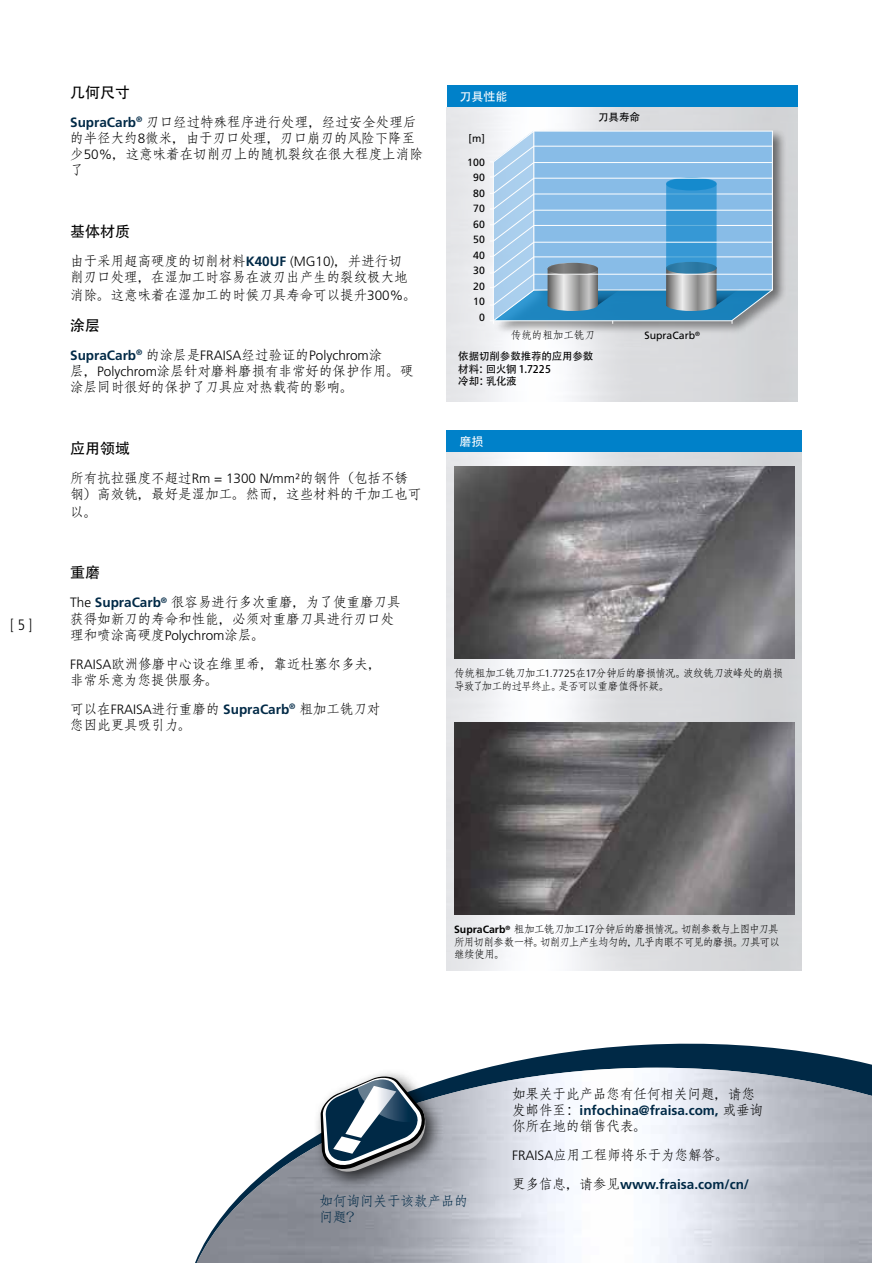
<style>
.page{position:relative;width:872px;height:1263px;background:#fff}
.page>*{position:absolute;margin:0;border:0;box-sizing:border-box;transform-origin:0 0}
.t1{font:15px "Adobe Heiti Std";color:#000}
.t2{font:300 condensed 15px "Frutiger LT Std";color:#000}
.t3{font:13.5px/16.2px "Adobe Fangsong Std";color:#000}
.t4{font:700 13.5px "Frutiger LT Std";color:#002946}
.t5{font:300 13.5px "Frutiger LT Std";color:#000}
.t6{font:13.5px/16.2px "Adobe Fangsong Std";color:#002946}
.t7{font:12px "Adobe Heiti Std";color:#fff}
.t8{font:10.5px/12.6px "Adobe Fangsong Std";letter-spacing:-.06em;color:#000}
.t9{font:10.5px/12.6px "Adobe Heiti Std";letter-spacing:-.005em;color:#000}
.t10{font:10.5px/15.5px "Frutiger LT Std";color:#000;text-align:right}
.t11{font:10.5px "Adobe Fangsong Std";color:#000}
.s1{font-family:"Frutiger LT Std";font-weight:700;color:#002946}
.s2{font-family:"Frutiger LT Std";font-weight:300}
.s3{font-weight:700;color:#002946}
.s4{font-family:"Adobe Fangsong Std";font-weight:400}
.s5{font-family:"Frutiger LT Std";font-weight:700}
.s6{font-family:"Adobe Fangsong Std";font-weight:400;color:#000}
</style>
<div class="page">
<svg style="left:486px;top:1043px;width:386px;height:25px;fill:#002946"></svg>
<img style="left:197px;top:1068px;width:675px;height:195px">
<img style="left:446px;top:452px;width:355px;height:519px">
<div style="left:313px;top:1069px;width:132px;height:122px;background:#000;opacity:.75"></div>
<svg style="left:321px;top:1075px;width:108px;height:102px"></svg>
<img style="left:454px;top:467px;width:340px;height:191px">
<img style="left:454px;top:723px;width:340px;height:191px">
<div style="left:446px;top:86px;width:351px;height:21px;background:#0081c9"></div>
<div style="left:492px;top:128px;width:295px;height:207px;background:#000;opacity:.5"></div>
<svg style="left:489px;top:115px;width:288px;height:209px"></svg>
<div style="left:446px;top:431px;width:355px;height:21px;background:#0081c9"></div>
<p class="t2" style="left:10px;top:616px;width:24px">[ 5 ]</p>
<p class="t1" style="left:70px;top:83px;width:61px">几何尺寸</p>
<p class="t3" style="left:70px;top:114px;width:354px"><span class="s1">SupraCarb</span><sup>®</sup> 刃口经过特殊程序进行处理，经过安全处理后的半径大约<span class="s2">8</span>微米，由于刃口处理，刃口崩刃的风险下降至少<span class="s2">50%</span>，这意味着在切削刃上的随机裂纹在很大程度上消除了</p>
<p class="t1" style="left:70px;top:222px;width:61px">基体材质</p>
<p class="t3" style="left:70px;top:253px;width:339px">由于采用超高硬度的切削材料<span class="s1">K40UF</span> <span class="s2">(MG10)</span>，并进行切削刃口处理，在湿加工时容易在波刃出产生的裂纹极大地</p>
<p class="t3" style="left:70px;top:287px;width:348px">消除。这意味着在湿加工的时候刀具寿命可以提升<span class="s2">300%</span>。</p>
<p class="t1" style="left:70px;top:316px;width:31px">涂层</p>
<p class="t5" style="left:70px;top:347px;width:314px"><span class="s3">SupraCarb</span><sup>®</sup> <span class="s4">的涂层是</span>FRAISA<span class="s4">经过验证的</span>Polychrom<span class="s4">涂</span></p>
<p class="t3" style="left:70px;top:363px;width:345px">层，<span class="s2">Polychrom</span>涂层针对磨料磨损有非常好的保护作用。硬涂层同时很好的保护了刀具应对热载荷的影响。</p>
<p class="t1" style="left:70px;top:439px;width:61px">应用领域</p>
<p class="t3" style="left:70px;top:470px;width:353px">所有抗拉强度不超过<span class="s2">Rm = 1300 N/mm²</span>的钢件（包括不锈钢）高效铣，最好是湿加工。然而，这些材料的干加工也可</p>
<p class="t3" style="left:70px;top:504px;width:28px">以。</p>
<p class="t1" style="left:70px;top:564px;width:31px">重磨</p>
<p class="t3" style="left:70px;top:594px;width:332px"><span class="s2">The</span> <span class="s1">SupraCarb</span><sup>®</sup> 很容易进行多次重磨，为了使重磨刀具获得如新刀的寿命和性能，必须对重磨刀具进行刃口处理和喷涂高硬度<span class="s2">Polychrom</span>涂层。</p>
<p class="t3" style="left:70px;top:656px;width:313px"><span class="s2">FRAISA</span>欧洲修磨中心设在维里希，靠近杜塞尔多夫，非常乐意为您提供服务。</p>
<p class="t3" style="left:70px;top:701px;width:312px">可以在<span class="s2">FRAISA</span>进行重磨的 <span class="s1">SupraCarb</span><sup>®</sup> 粗加工铣刀对您因此更具吸引力。</p>
<p class="t7" style="left:459px;top:89px;width:49px">刀具性能</p>
<p class="t10" style="left:468px;top:130px;width:18px">[m]</p>
<p class="t10" style="left:467px;top:154px;width:19px">100<br>90<br>80<br>70<br>60<br>50<br>40<br>30<br>20<br>10<br>0</p>
<p class="t9" style="left:598px;top:111px;width:43px">刀具寿命</p>
<p class="t11" style="left:511px;top:329px;width:85px">传统的粗加工铣刀</p>
<p class="t10" style="left:644px;top:328px;width:57px">SupraCarb<sup>®</sup></p>
<p class="t9" style="left:458px;top:350px;width:137px">依据切削参数推荐的应用参数材料：回火钢 1.7225<br>冷却：乳化液</p>
<p class="t7" style="left:459px;top:434px;width:25px">磨损</p>
<p class="t8" style="left:454px;top:667px;width:330px">传统粗加工铣刀加工<span class="s2">1.7725</span>在<span class="s2">17</span>分钟后的磨损情况。波纹铣刀波峰处的崩损导致了加工的过早终止。是否可以重磨值得怀疑。</p>
<p class="t8" style="left:454px;top:923px;width:327px;text-align:justify"><span class="s5">SupraCarb</span><sup>®</sup> 粗加工铣刀加工17分钟后的磨损情况。切削参数与上图中刀具所用切削参数一样。切削刃上产生均匀的，几乎肉眼不可见的磨损。刀具可以继续使用。</p>
<p class="t6" style="left:319px;top:1192px;width:150px">如何询问关于该款产品的问题？</p>
<p class="t3" style="left:512px;top:1086px;width:244px">如果关于此产品您有任何相关问题，请您</p>
<p class="t4" style="left:512px;top:1102px;width:252px"><span class="s6">发邮件至：</span>infochina@fraisa.com, <span class="s6">或垂询</span></p>
<p class="t3" style="left:512px;top:1112px;width:218px;line-height:29px">你所在地的销售代表。<br><span class="s2">FRAISA</span>应用工程师将乐于为您解答。</p>
<p class="t4" style="left:512px;top:1177px;width:239px"><span class="s6">更多信息，请参见</span>www.fraisa.com/cn/</p>
</div>
